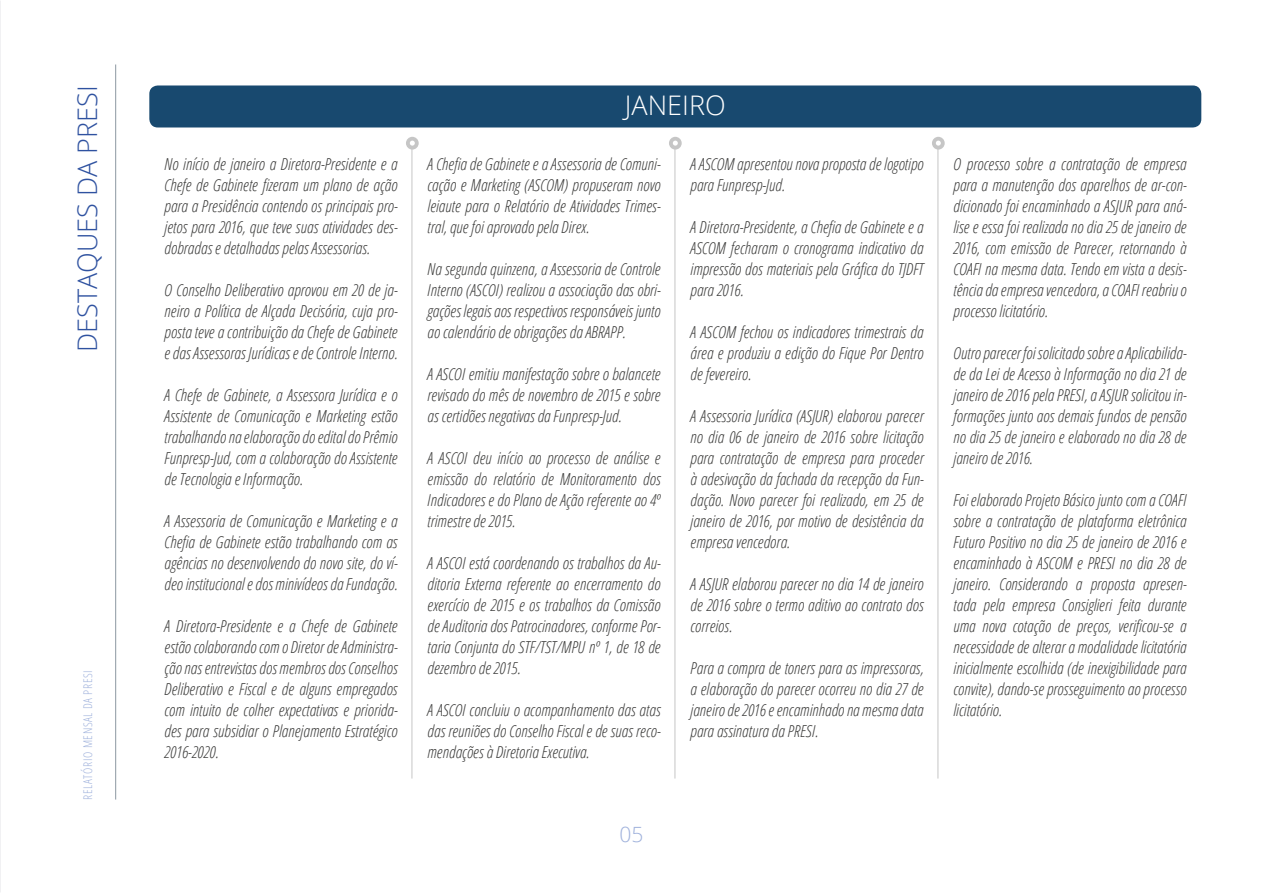
<style>
.page{position:relative;width:1263px;height:893px;background:#fff}
.page>*{position:absolute;margin:0;border:0;box-sizing:border-box;transform-origin:0 0}
.t1{font:300 27px "Open Sans";color:#2f52a0}
.t2{font:300 27px "Open Sans";color:#fff}
.t3{font:300 21px "Open Sans";color:#a0b2dc}
.t4{font:italic 300 condensed 16.5px/21px "Open Sans";color:#3c3c3b;text-align:justify}
.t5{font:300 condensed 12px "Open Sans";letter-spacing:.05em;color:#a0b2dc}
</style>
<div class="page">
<hr style="left:115px;top:64px;width:1px;height:735px;background:#8d98a2">
<div style="left:149px;top:85px;width:1052px;height:42px;background:#18496f;border-radius:9px"></div>
<hr style="left:412px;top:149px;width:1px;height:629px;background:#c6c6c6">
<div style="left:406px;top:137px;width:13px;height:13px;background:#c6c6c6;border-radius:50%"></div>
<svg style="left:410px;top:141px;width:5px;height:5px"></svg>
<hr style="left:674px;top:149px;width:1px;height:629px;background:#c6c6c6">
<div style="left:669px;top:137px;width:13px;height:13px;background:#c6c6c6;border-radius:50%"></div>
<svg style="left:673px;top:141px;width:5px;height:5px"></svg>
<hr style="left:937px;top:149px;width:1px;height:629px;background:#c6c6c6">
<div style="left:932px;top:137px;width:13px;height:13px;background:#c6c6c6;border-radius:50%"></div>
<svg style="left:936px;top:141px;width:5px;height:5px"></svg>
<h1 class="t1" style="left:69px;top:352px;width:268px;rotate:-90deg">DESTAQUES DA PRESI</h1>
<h1 class="t2" style="left:625px;top:87px;width:102px">JANEIRO</h1>
<p class="t4" style="left:427px;top:152px;width:235px">A Chefia de Gabinete e a Assessoria de Comuni&shy;cação e Marketing (ASCOM) propuseram novo leiaute para o Relatório de Atividades Trimes&shy;tral, que foi aprovado pela Direx.</p>
<p class="t4" style="left:427px;top:257px;width:235px">Na segunda quinzena, a Assessoria de Controle Interno (ASCOI) realizou a associação das obri&shy;gações legais aos respectivos responsáveis junto ao calendário de obrigações da ABRAPP.</p>
<p class="t4" style="left:427px;top:362px;width:235px">A ASCOI emitiu manifestação sobre o balancete revisado do mês de novembro de 2015 e sobre as certidões negativas da Funpresp-Jud.</p>
<p class="t4" style="left:427px;top:446px;width:235px">A ASCOI deu início ao processo de análise e emissão do relatório de Monitoramento dos Indicadores e do Plano de Ação referente ao 4º trimestre de 2015.</p>
<p class="t4" style="left:427px;top:551px;width:235px">A ASCOI está coordenando os trabalhos da Au&shy;ditoria Externa referente ao encerramento do exercício de 2015 e os trabalhos da Comissão de Auditoria dos Patrocinadores, conforme Por&shy;taria Conjunta do STF/TST/MPU nº 1, de 18 de dezembro de 2015.</p>
<p class="t4" style="left:427px;top:698px;width:235px">A ASCOI concluiu o acompanhamento das atas das reuniões do Conselho Fiscal e de suas reco&shy;mendações à Diretoria Executiva.</p>
<p class="t4" style="left:690px;top:152px;width:235px">A ASCOM apresentou nova proposta de logotipo para Funpresp-Jud.</p>
<p class="t4" style="left:690px;top:215px;width:235px">A Diretora-Presidente, a Chefia de Gabinete e a ASCOM fecharam o cronograma indicativo da impressão dos materiais pela Gráfica do TJDFT para 2016.</p>
<p class="t4" style="left:690px;top:320px;width:235px">A ASCOM fechou os indicadores trimestrais da área e produziu a edição do Fique Por Dentro de fevereiro.</p>
<p class="t4" style="left:690px;top:405px;width:235px">A Assessoria Jurídica (ASJUR) elaborou parecer no dia 06 de janeiro de 2016 sobre licitação para contratação de empresa para proceder à adesivação da fachada da recepção da Fun&shy;dação. Novo parecer foi realizado, em 25 de janeiro de 2016, por motivo de desistência da empresa vencedora.</p>
<p class="t4" style="left:690px;top:573px;width:235px">A ASJUR elaborou parecer no dia 14 de janeiro de 2016 sobre o termo aditivo ao contrato dos correios.</p>
<p class="t4" style="left:690px;top:657px;width:235px">Para a compra de toners para as impressoras, a elaboração do parecer ocorreu no dia 27 de janeiro de 2016 e encaminhado na mesma data para assinatura da PRESI.</p>
<p class="t4" style="left:164px;top:152px;width:235px">No início de janeiro a Diretora-Presidente e a Chefe de Gabinete fizeram um plano de ação para a Presidência contendo os principais pro&shy;jetos para 2016, que teve suas atividades des&shy;dobradas e detalhadas pelas Assessorias.</p>
<p class="t4" style="left:164px;top:278px;width:235px">O Conselho Deliberativo aprovou em 20 de ja&shy;neiro a Política de Alçada Decisória, cuja pro&shy;posta teve a contribuição da Chefe de Gabinete e das Assessoras Jurídicas e de Controle Interno.</p>
<p class="t4" style="left:164px;top:383px;width:235px">A Chefe de Gabinete, a Assessora Jurídica e o Assistente de Comunicação e Marketing estão trabalhando na elaboração do edital do Prêmio Funpresp-Jud, com a colaboração do Assistente de Tecnologia e Informação.</p>
<p class="t4" style="left:164px;top:509px;width:235px">A Assessoria de Comunicação e Marketing e a Chefia de Gabinete estão trabalhando com as agências no desenvolvendo do novo site, do ví&shy;deo institucional e dos minivídeos da Fundação.</p>
<p class="t4" style="left:164px;top:614px;width:235px">A Diretora-Presidente e a Chefe de Gabinete estão colaborando com o Diretor de Administra&shy;ção nas entrevistas dos membros dos Conselhos Deliberativo e Fiscal e de alguns empregados com intuito de colher expectativas e priorida&shy;des para subsidiar o Planejamento Estratégico 2016-2020.</p>
<p class="t5" style="left:80px;top:799px;width:131px;rotate:-90deg">RELATÓRIO MENSAL DA PRESI</p>
<p class="t3" style="left:619px;top:819px;width:25px">05</p>
<p class="t4" style="left:953px;top:153px;width:235px">O processo sobre a contratação de empresa para a manutenção dos aparelhos de ar-con&shy;dicionado foi encaminhado a ASJUR para aná&shy;lise e essa foi realizada no dia 25 de janeiro de 2016, com emissão de Parecer, retornando à COAFI na mesma data. Tendo em vista a desis&shy;tência da empresa vencedora, a COAFI reabriu o processo licitatório.</p>
<p class="t4" style="left:953px;top:342px;width:235px">Outro parecer foi solicitado sobre a Aplicabilida&shy;de da Lei de Acesso à Informação no dia 21 de janeiro de 2016 pela PRESI, a ASJUR solicitou in&shy;formações junto aos demais fundos de pensão no dia 25 de janeiro e elaborado no dia 28 de janeiro de 2016.</p>
<p class="t4" style="left:953px;top:489px;width:235px">Foi elaborado Projeto Básico junto com a COAFI sobre a contratação de plataforma eletrônica Futuro Positivo no dia 25 de janeiro de 2016 e encaminhado à ASCOM e PRESI no dia 28 de janeiro. Considerando a proposta apresen&shy;tada pela empresa Consiglieri feita durante uma nova cotação de preços, verificou-se a necessidade de alterar a modalidade licitatória inicialmente escolhida (de inexigibilidade para convite), dando-se prosseguimento ao processo licitatório.</p>
</div>
